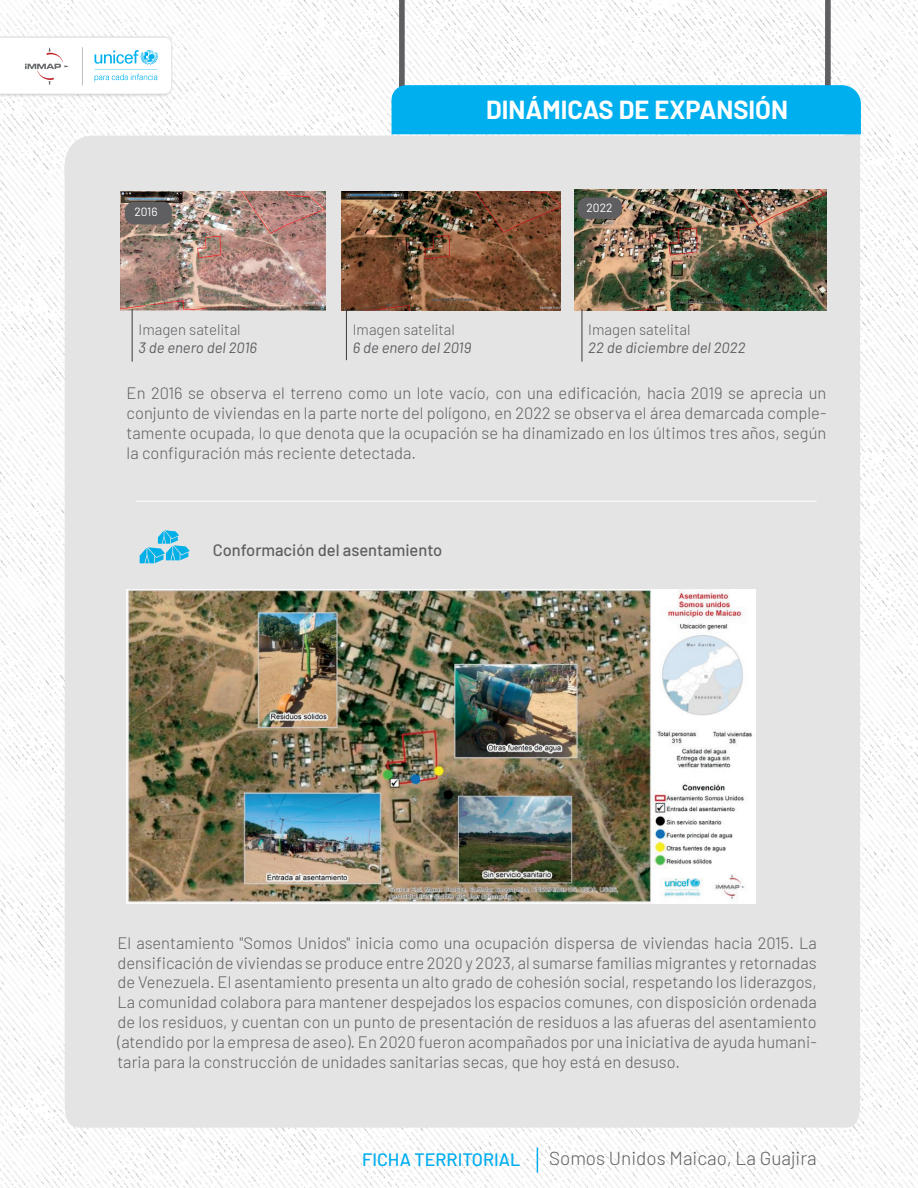
<style>
.page{position:relative;width:918px;height:1188px;background:#fff}
.page>*{position:absolute;margin:0;border:0;box-sizing:border-box;transform-origin:0 0}
.t1{font:700 25.5px "Barlow";color:#fff}
.t2{font:300 18.9px "Barlow";color:#5f5f62}
.t3{font:500 18px "Barlow";color:#00aeef}
.t4{font:300 16.5px/19.8px "Barlow";color:#5f5f62;text-align:justify}
.t5{font:500 16.5px "Barlow";color:#5f5f62}
.t6{font:italic 15px "Barlow";color:#5f5f62}
.t7{font:300 15px "Barlow";color:#5f5f62}
.t8{font:12px "Barlow";color:#fff}
</style>
<div class="page">
<img style="left:0;top:0;width:918px;height:1188px">
<div style="left:61px;top:94px;width:799px;height:1034px;background:#e4e4e5"></div>
<img style="left:0;top:33px;width:174px;height:67px">
<svg style="left:0;top:37px;width:172px;height:57px"></svg>
<hr style="left:82px;top:47px;width:1px;height:39px;background:#bfbfc0">
<svg style="left:537px;top:1148px;width:1px;height:25px"></svg>
<img style="left:121px;top:192px;width:205px;height:118px">
<div style="left:125px;top:202px;width:47px;height:22px;background:#5f5f62;border-radius:9px"></div>
<img style="left:126px;top:589px;width:629px;height:315px">
<svg style="left:140px;top:530px;width:50px;height:33px"></svg>
<img style="left:341px;top:191px;width:220px;height:119px">
<img style="left:575px;top:190px;width:251px;height:120px">
<div style="left:577px;top:197px;width:45px;height:22px;background:#5f5f62;border-radius:9px"></div>
<hr style="left:136px;top:501px;width:681px;height:1px;background:#fff">
<svg style="left:392px;top:0;width:469px;height:134px"></svg>
<h1 class="t1" style="left:486px;top:91px;width:304px">DINÁMICAS DE EXPANSIÓN</h1>
<p class="t8" style="left:134px;top:203px;width:25px">2016</p>
<p class="t8" style="left:586px;top:199px;width:28px">2022</p>
<p class="t7" style="left:138px;top:319px;width:104px">Imagen satelital</p>
<p class="t6" style="left:138px;top:337px;width:120px">3 de enero del 2016</p>
<p class="t4" style="left:127px;top:382px;width:701px">En 2016 se observa el terreno como un lote vacío, con una edificación, hacia 2019 se aprecia un conjunto de viviendas en la parte norte del polígono, en 2022 se observa el área demarcada comple&shy;tamente ocupada, lo que denota que la ocupación se ha dinamizado en los últimos tres años, según la configuración más reciente detectada.</p>
<p class="t7" style="left:353px;top:319px;width:104px">Imagen satelital</p>
<p class="t6" style="left:353px;top:337px;width:120px">6 de enero del 2019</p>
<p class="t7" style="left:588px;top:319px;width:104px">Imagen satelital</p>
<p class="t6" style="left:588px;top:337px;width:159px">22 de diciembre del 2022</p>
<p class="t5" style="left:213px;top:538px;width:231px">Conformación del asentamiento</p>
<p class="t4" style="left:117px;top:932px;width:701px">El asentamiento "Somos Unidos" inicia como una ocupación dispersa de viviendas hacia 2015. La densificación de viviendas se produce entre 2020 y 2023, al sumarse familias migrantes y retornadas de Venezuela. El asentamiento presenta un alto grado de cohesión social, respetando los liderazgos, La comunidad colabora para mantener despejados los espacios comunes, con disposición ordenada de los residuos, y cuentan con un punto de presentación de residuos a las afueras del asentamiento (atendido por la empresa de aseo). En 2020 fueron acompañados por una iniciativa de ayuda humani&shy;taria para la construcción de unidades sanitarias secas, que hoy está en desuso.</p>
<p class="t3" style="left:362px;top:1147px;width:160px">FICHA TERRITORIAL</p>
<p class="t2" style="left:549px;top:1145px;width:269px">Somos Unidos Maicao, La Guajira</p>
</div>
